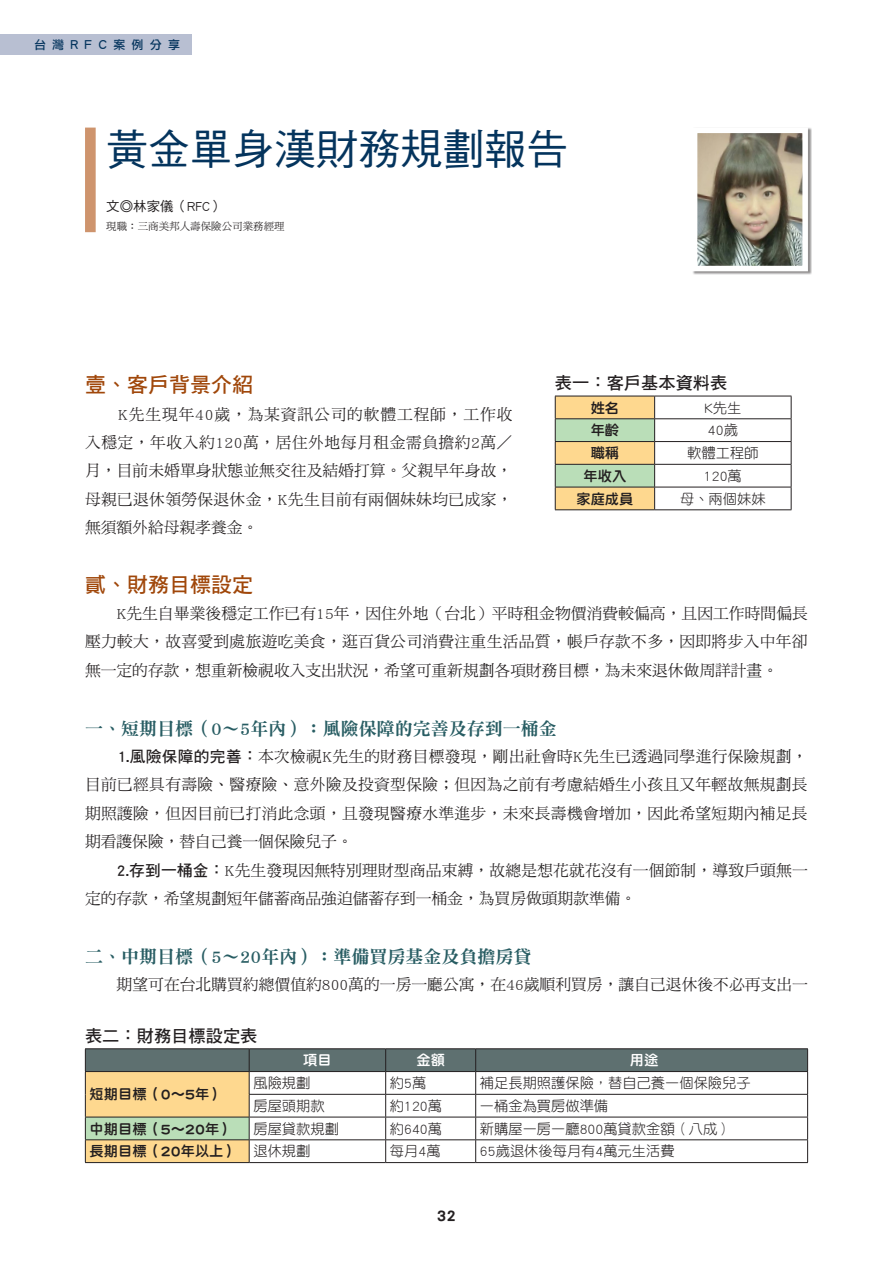
<style>
.page{position:relative;width:893px;height:1263px;background:#fff}
.page>*{position:absolute;margin:0;border:0;box-sizing:border-box;transform-origin:0 0}
.大標{font:42px "DF Hei Std W5";color:#04345d}
.小標{font:21px "DF Hei Std W7";color:#a0470a}
.小小標{font:18px "DF Ming Std W9";color:#285d63}
.表格標題{font:17.25px "DF Hei Std W7";color:#231f20}
.內文{font:15.75px/28.3px "DF Ming Std W5";letter-spacing:.005em;color:#231f20;text-align:justify}
.t1{font:15.75px "DF Hei Std W9";color:#231f20}
.表格內容{font:14.25px "DF Yuan Std W3";color:#231f20}
.表格內容-2{font:14.25px "DF Yuan Std W8";color:#231f20}
.表格內容-3{font:14.25px "DF Yuan Std W8";color:#fff}
.作者職稱{font:13.5px "DF Hei Std W5";color:#231f20}
.t2{font:12px "Li Hei Pro";letter-spacing:.52em;color:#04345d}
.作者職稱-2{font:10.5px "DF Ming Std W5";color:#231f20}
.s1{font-family:"Adobe Song Std";font-weight:300}
.s2{font-family:"DF Hei Std W7"}
</style>
<div class="page">
<div style="left:0;top:34px;width:191px;height:20px;background:#b8bfd2"></div>
<div style="left:85px;top:128px;width:11px;height:104px;background:#ce946d"></div>
<div style="left:692px;top:128px;width:120px;height:147px;background:#231f20;opacity:.5"></div>
<img style="left:699px;top:135px;width:102px;height:129px">
<div style="left:692px;top:128px;width:116px;height:143px;border:6px solid #fff"></div>
<svg style="left:555px;top:396px;width:237px;height:114px"></svg>
<hr style="left:555px;top:509px;width:100px;height:1px;background:#231f20">
<hr style="left:655px;top:509px;width:136px;height:1px;background:#231f20">
<hr style="left:85px;top:1048px;width:164px;height:1px;background:#231f20">
<hr style="left:249px;top:1048px;width:137px;height:1px;background:#231f20">
<hr style="left:386px;top:1048px;width:90px;height:1px;background:#231f20">
<hr style="left:476px;top:1048px;width:332px;height:1px;background:#231f20">
<svg style="left:85px;top:1049px;width:723px;height:113px"></svg>
<hr style="left:85px;top:1162px;width:164px;height:1px;background:#231f20">
<hr style="left:249px;top:1162px;width:137px;height:1px;background:#231f20">
<hr style="left:386px;top:1162px;width:90px;height:1px;background:#231f20">
<hr style="left:476px;top:1162px;width:332px;height:1px;background:#231f20">
<p class="t2" style="left:34px;top:38px;width:147px">台灣RFC案例分享</p>
<p class="大標" style="left:106px;top:126px;width:463px">黃金單身漢財務規劃報告</p>
<p class="作者職稱" style="left:106px;top:199px;width:119px">文◎林家儀（RFC）</p>
<p class="作者職稱-2" style="left:106px;top:220px;width:180px">現職：三商美邦人壽保險公司業務經理</p>
<p class="表格標題" style="left:555px;top:373px;width:174px">表一：客戶基本資料表</p>
<p class="表格內容-2" style="left:591px;top:400px;width:30px">姓名</p>
<p class="表格內容" style="left:704px;top:400px;width:38px">K先生</p>
<p class="表格內容-2" style="left:591px;top:422px;width:30px">年齡</p>
<p class="表格內容" style="left:708px;top:422px;width:32px">40歲</p>
<p class="表格內容-2" style="left:591px;top:445px;width:30px">職稱</p>
<p class="表格內容" style="left:687px;top:445px;width:73px">軟體工程師</p>
<p class="表格內容-2" style="left:584px;top:468px;width:44px">年收入</p>
<p class="表格內容" style="left:704px;top:468px;width:39px">120萬</p>
<p class="表格內容-2" style="left:576px;top:491px;width:58px">家庭成員</p>
<p class="表格內容" style="left:680px;top:491px;width:87px">母、兩個妹妹</p>
<p class="小標" style="left:85px;top:374px;width:169px">壹、客戶背景介紹</p>
<p class="內文" style="left:85px;top:400px;width:429px"><span class="s1">　　</span>K先生現年40歲，為某資訊公司的軟體工程師，工作收入穩定，年收入約120萬，居住外地每月租金需負擔約2萬／月，目前未婚單身狀態並無交往及結婚打算。父親早年身故，母親已退休領勞保退休金，K先生目前有兩個妹妹均已成家，無須額外給母親孝養金。</p>
<p class="小標" style="left:85px;top:573px;width:169px">貳、財務目標設定</p>
<p class="內文" style="left:85px;top:599px;width:724px">　　K先生自畢業後穩定工作已有15年，因住外地（台北）平時租金物價消費較偏高，且因工作時間偏長壓力較大，故喜愛到處旅遊吃美食，逛百貨公司消費注重生活品質，帳戶存款不多，因即將步入中年卻無一定的存款，想重新檢視收入支出狀況，希望可重新規劃各項財務目標，為未來退休做周詳計畫。</p>
<p class="小小標" style="left:85px;top:719px;width:473px">一、短期目標（0～5年內）：風險保障的完善及存到一桶金</p>
<p class="內文" style="left:85px;top:742px;width:724px"><span class="s1">　　</span><span class="s2">1.風險保障的完善：</span>本次檢視K先生的財務目標發現，剛出社會時K先生已透過同學進行保險規劃，目前已經具有壽險、醫療險、意外險及投資型保險；但因為之前有考慮結婚生小孩且又年輕故無規劃長期照護險，但因目前已打消此念頭，且發現醫療水準進步，未來長壽機會增加，因此希望短期內補足長期看護保險，替自己養一個保險兒子。</p>
<p class="內文" style="left:85px;top:856px;width:724px"><span class="s1">　　</span><span class="s2">2.存到一桶金：</span>K先生發現因無特別理財型商品束縛，故總是想花就花沒有一個節制，導致戶頭無一定的存款，希望規劃短年儲蓄商品強迫儲蓄存到一桶金，為買房做頭期款準備。</p>
<p class="小小標" style="left:85px;top:947px;width:448px">二、中期目標（5～20年內）：準備買房基金及負擔房貸</p>
<p class="內文" style="left:85px;top:970px;width:724px"><span class="s1">　　</span>期望可在台北購買約總價值約800萬的一房一廳公寓，在46歲順利買房，讓自己退休後不必再支出一</p>
<p class="表格標題" style="left:85px;top:1026px;width:174px">表二：財務目標設定表</p>
<p class="表格內容-3" style="left:303px;top:1052px;width:30px">項目</p>
<p class="表格內容-3" style="left:416px;top:1052px;width:30px">金額</p>
<p class="表格內容-3" style="left:630px;top:1052px;width:30px">用途</p>
<p class="表格內容-2" style="left:90px;top:1086px;width:135px">短期目標（0～5年）</p>
<p class="表格內容" style="left:253px;top:1075px;width:58px">風險規劃</p>
<p class="表格內容" style="left:390px;top:1075px;width:38px">約5萬</p>
<p class="表格內容" style="left:480px;top:1075px;width:272px">補足長期照護保險，替自己養一個保險兒子</p>
<p class="表格內容" style="left:253px;top:1098px;width:73px">房屋頭期款</p>
<p class="表格內容" style="left:390px;top:1098px;width:54px">約120萬</p>
<p class="表格內容" style="left:480px;top:1098px;width:130px">一桶金為買房做準備</p>
<p class="表格內容-2" style="left:90px;top:1121px;width:145px">中期目標（5～20年）</p>
<p class="表格內容" style="left:253px;top:1121px;width:87px">房屋貸款規劃</p>
<p class="表格內容" style="left:390px;top:1121px;width:54px">約640萬</p>
<p class="表格內容" style="left:480px;top:1121px;width:253px">新購屋一房一廳800萬貸款金額（八成）</p>
<p class="表格內容-2" style="left:90px;top:1143px;width:150px">長期目標（20年以上）</p>
<p class="表格內容" style="left:253px;top:1143px;width:58px">退休規劃</p>
<p class="表格內容" style="left:390px;top:1143px;width:52px">每月4萬</p>
<p class="表格內容" style="left:480px;top:1143px;width:196px">65歲退休後每月有4萬元生活費</p>
<p class="t1" style="left:437px;top:1207px;width:21px">32</p>
</div>
